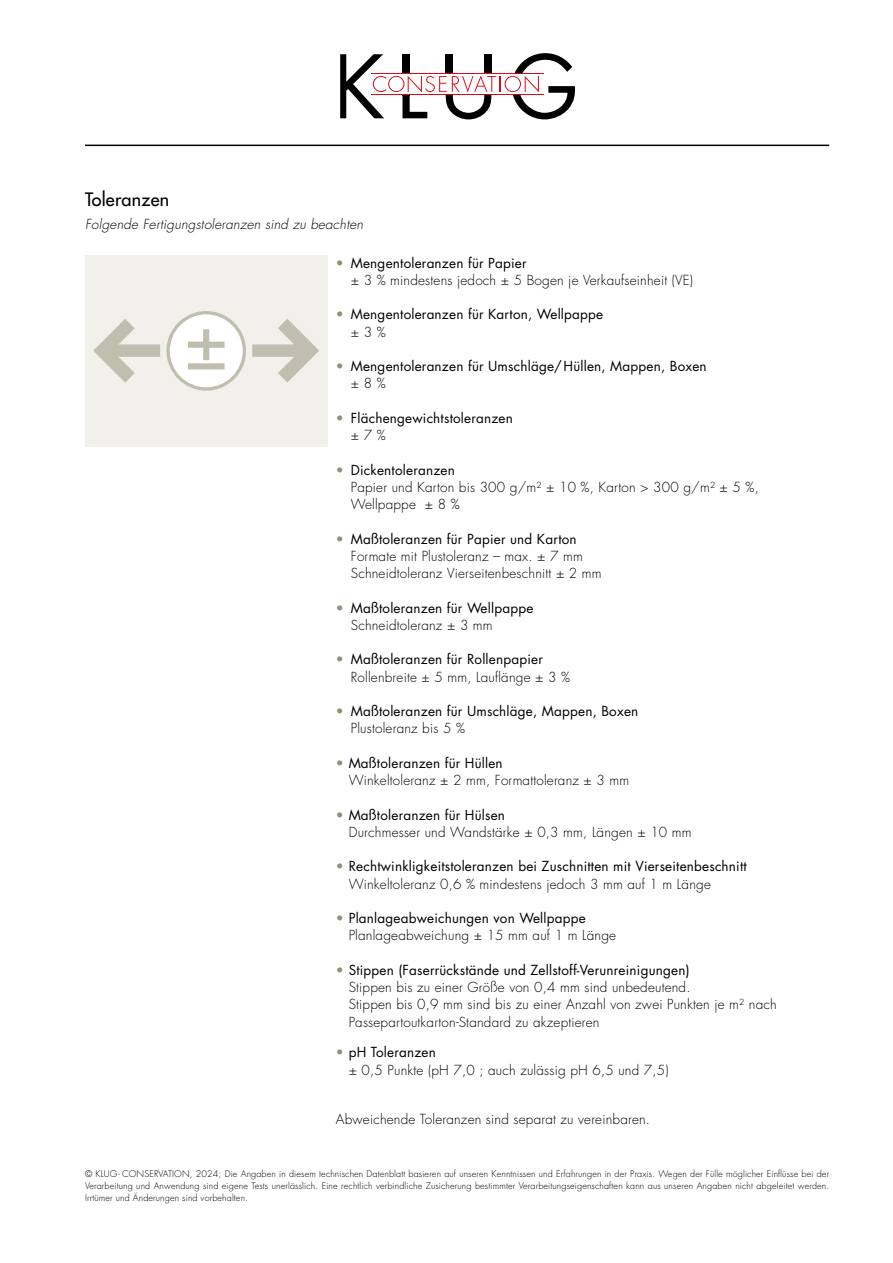
<style>
.page{position:relative;width:893px;height:1263px;background:#fff}
.page>*{position:absolute;margin:0;border:0;box-sizing:border-box;transform-origin:0 0}
.t1{font:500 18px "Futura Std";letter-spacing:.015em;color:#000}
.t2{font:300 13.5px/17.2px "Futura Std";letter-spacing:.015em;color:#000}
.t3{font:13.5px/17.2px "Futura Std";letter-spacing:.015em;color:#000}
.t4{font:italic 300 13.5px "Futura Std";letter-spacing:.015em;color:#000}
.t5{font:300 9px/12px "Futura Std";letter-spacing:.015em;color:#000;text-align:justify}
.s1{font-weight:400;color:#928f7a}
.s2{font-weight:400}
.s3{color:#928f7a}
.s4{font-weight:300}
</style>
<div class="page">
<hr style="left:85px;top:145px;width:744px;height:1px;background:#000">
<svg style="left:340px;top:53px;width:234px;height:66px"></svg>
<div style="left:85px;top:255px;width:242px;height:191px;background:#f1f0ea"></div>
<svg style="left:166px;top:311px;width:80px;height:80px"></svg>
<svg style="left:252px;top:319px;width:67px;height:64px"></svg>
<svg style="left:93px;top:319px;width:67px;height:64px"></svg>
<h1 class="t1" style="left:85px;top:188px;width:86px">Toleranzen</h1>
<p class="t4" style="left:85px;top:216px;width:280px">Folgende Fertigungstoleranzen sind zu beachten</p>
<p class="t2" style="left:351px;top:254px;width:344px;text-indent:-15px"><span class="s1">•</span> <span class="s2">Mengentoleranzen für Papier<br></span>± 3 % mindestens jedoch ± 5 Bogen je Verkaufseinheit (VE)</p>
<p class="t3" style="left:351px;top:306px;width:254px;text-indent:-15px"><span class="s3">•</span> Mengentoleranzen für Karton, Wellpappe <span class="s4">± 3 %</span></p>
<p class="t3" style="left:351px;top:358px;width:357px;text-indent:-15px"><span class="s3">•</span> Mengentoleranzen für Umschläge/Hüllen, Mappen, Boxen <span class="s4">± 8 %</span></p>
<p class="t3" style="left:351px;top:409px;width:164px;text-indent:-15px"><span class="s3">•</span> Flächengewichtstoleranzen <span class="s4">± 7 %</span></p>
<p class="t2" style="left:351px;top:461px;width:410px;text-indent:-15px"><span class="s1">•</span> <span class="s2">Dickentoleranzen<br></span>Papier und Karton bis 300 g/m² ± 10 %, Karton &gt; 300 g/m² ± 5 %,<br>Wellpappe ± 8 %</p>
<p class="t2" style="left:351px;top:530px;width:252px;text-indent:-15px"><span class="s1">•</span> <span class="s2">Maßtoleranzen für Papier und Karton<br></span>Formate mit Plustoleranz – max. ± 7 mm<br>Schneidtoleranz Vierseitenbeschnitt ± 2 mm</p>
<p class="t3" style="left:351px;top:599px;width:184px;text-indent:-15px"><span class="s3">•</span> Maßtoleranzen für Wellpappe<br><span class="s4">Schneidtoleranz ± 3 mm</span></p>
<p class="t2" style="left:351px;top:651px;width:221px;text-indent:-15px"><span class="s1">•</span> <span class="s2">Maßtoleranzen für Rollenpapier<br></span>Rollenbreite ± 5 mm, Lauflänge ± 3 %</p>
<p class="t3" style="left:351px;top:703px;width:289px;text-indent:-15px"><span class="s3">•</span> Maßtoleranzen für Umschläge, Mappen, Boxen<br><span class="s4">Plustoleranz bis 5 %</span></p>
<p class="t2" style="left:349px;top:755px;width:282px;text-indent:-13px"><span class="s1">•</span> <span class="s2">Maßtoleranzen für Hüllen<br></span>Winkeltoleranz ± 2 mm, Formattoleranz ± 3 mm</p>
<p class="t2" style="left:349px;top:806px;width:344px;text-indent:-13px"><span class="s1">•</span> <span class="s2">Maßtoleranzen für Hülsen<br></span>Durchmesser und Wandstärke ± 0,3 mm, Längen ± 10 mm</p>
<p class="t3" style="left:349px;top:858px;width:400px;text-indent:-13px"><span class="s3">•</span> Rechtwinkligkeitstoleranzen bei Zuschnitten mit Vierseitenbeschnitt<br><span class="s4">Winkeltoleranz 0,6 % mindestens jedoch 3 mm auf 1 m Länge</span></p>
<p class="t2" style="left:349px;top:910px;width:269px;text-indent:-13px"><span class="s1">•</span> <span class="s2">Planlageabweichungen von Wellpappe<br></span>Planlageabweichung ± 15 mm auf 1 m Länge</p>
<p class="t2" style="left:349px;top:962px;width:429px;text-indent:-13px"><span class="s1">•</span> <span class="s2">Stippen (Faserrückstände und Zellstoff-Verunreinigungen)<br></span>Stippen bis zu einer Größe von 0,4 mm sind unbedeutend.<br>Stippen bis 0,9 mm sind bis zu einer Anzahl von zwei Punkten je m² nach Passepartoutkarton-Standard zu akzeptieren</p>
<p class="t2" style="left:349px;top:1044px;width:321px;line-height:18px;text-indent:-13px"><span class="s1">•</span> <span class="s2">pH Toleranzen<br></span>± 0,5 Punkte (pH 7,0 ; auch zulässig pH 6,5 und 7,5)</p>
<p class="t2" style="left:336px;top:1111px;width:316px">Abweichende Toleranzen sind separat zu vereinbaren.</p>
<p class="t5" style="left:85px;top:1168px;width:746px">© KLUG- CONSERVATION, 2024; Die Angaben in diesem technischen Datenblatt basieren auf unseren Kenntnissen und Erfahrungen in der Praxis. Wegen der Fülle möglicher Einflüsse bei der Verarbeitung und Anwendung sind eigene Tests unerlässlich. Eine rechtlich verbindliche Zusicherung bestimmter Verarbeitungseigenschaften kann aus unseren Angaben nicht abgeleitet werden.<br>Irrtümer und Änderungen sind vorbehalten.</p>
</div>
